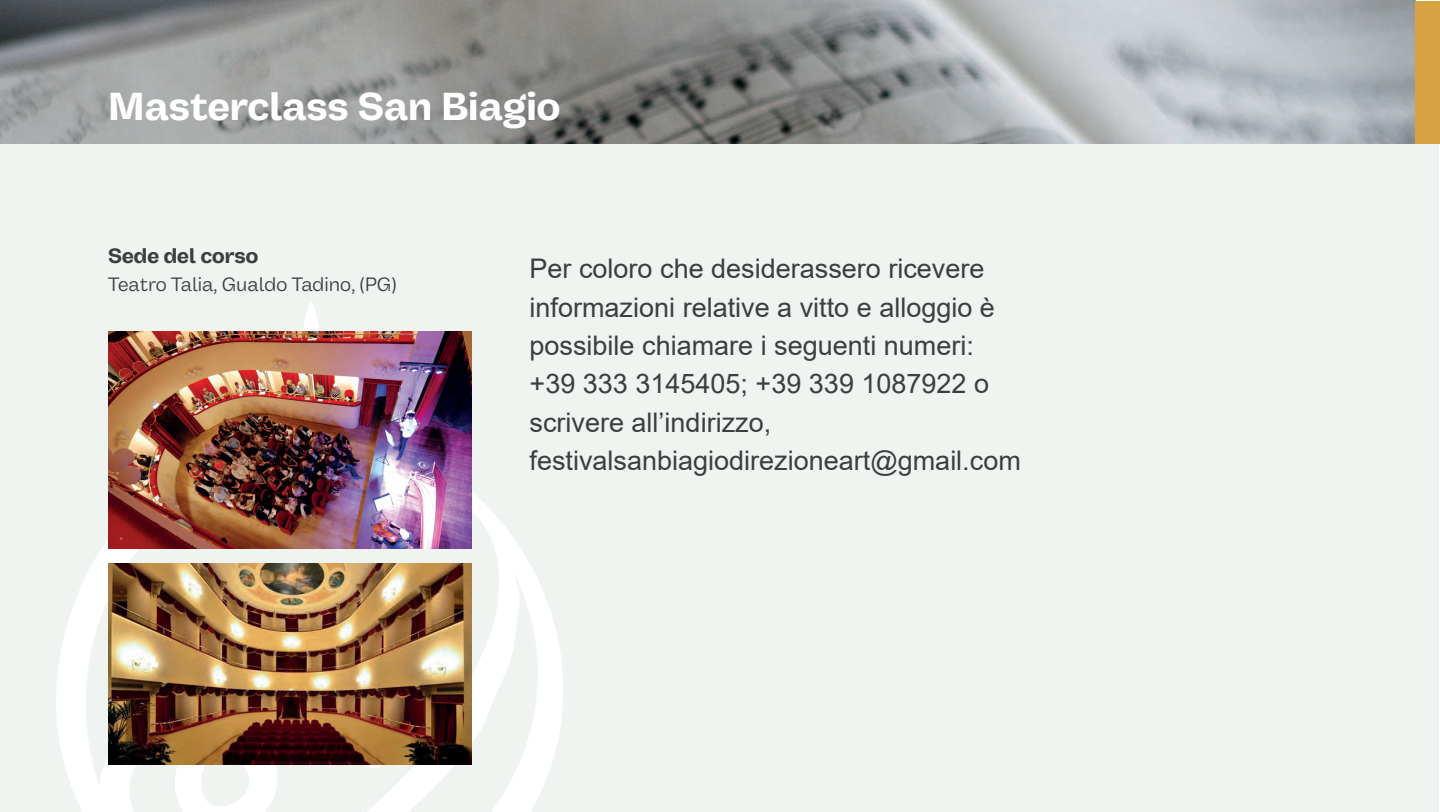
<style>
.page{position:relative;width:1440px;height:812px;background:#fff}
.page>*{position:absolute;margin:0;border:0;box-sizing:border-box;transform-origin:0 0}
.t1{font:700 39.45px "Vastago Grotesk";color:#fff}
.t2{font:27px/38.4px "Arial";color:#3e3e3f}
.t3{font:700 21px "Vastago Grotesk";color:#3e3e3f}
.t4{font:19.5px "Vastago Grotesk";color:#3e3e3f}
</style>
<div class="page">
<div style="left:0;top:1px;width:1439px;height:810px;background:#eff4f0"></div>
<svg style="left:56px;top:302px;width:507px;height:509px"></svg>
<img style="left:0;top:1px;width:1415px;height:142px">
<div style="left:1415px;top:1px;width:24px;height:142px;background:#d7a342"></div>
<img style="left:108px;top:331px;width:363px;height:217px">
<img style="left:108px;top:563px;width:363px;height:201px">
<h1 class="t1" style="left:108px;top:83px;width:454px">Masterclass San Biagio</h1>
<p class="t3" style="left:108px;top:243px;width:152px">Sede del corso</p>
<p class="t4" style="left:108px;top:272px;width:290px">Teatro Talia, Gualdo Tadino, (PG)</p>
<p class="t2" style="left:529px;top:249px;width:493px">Per coloro che desiderassero ricevere informazioni relative a vitto e alloggio è possibile chiamare i seguenti numeri: +39 333 3145405; +39 339 1087922 o scrivere all’indirizzo, festivalsanbiagiodirezioneart@gmail.com</p>
</div>
